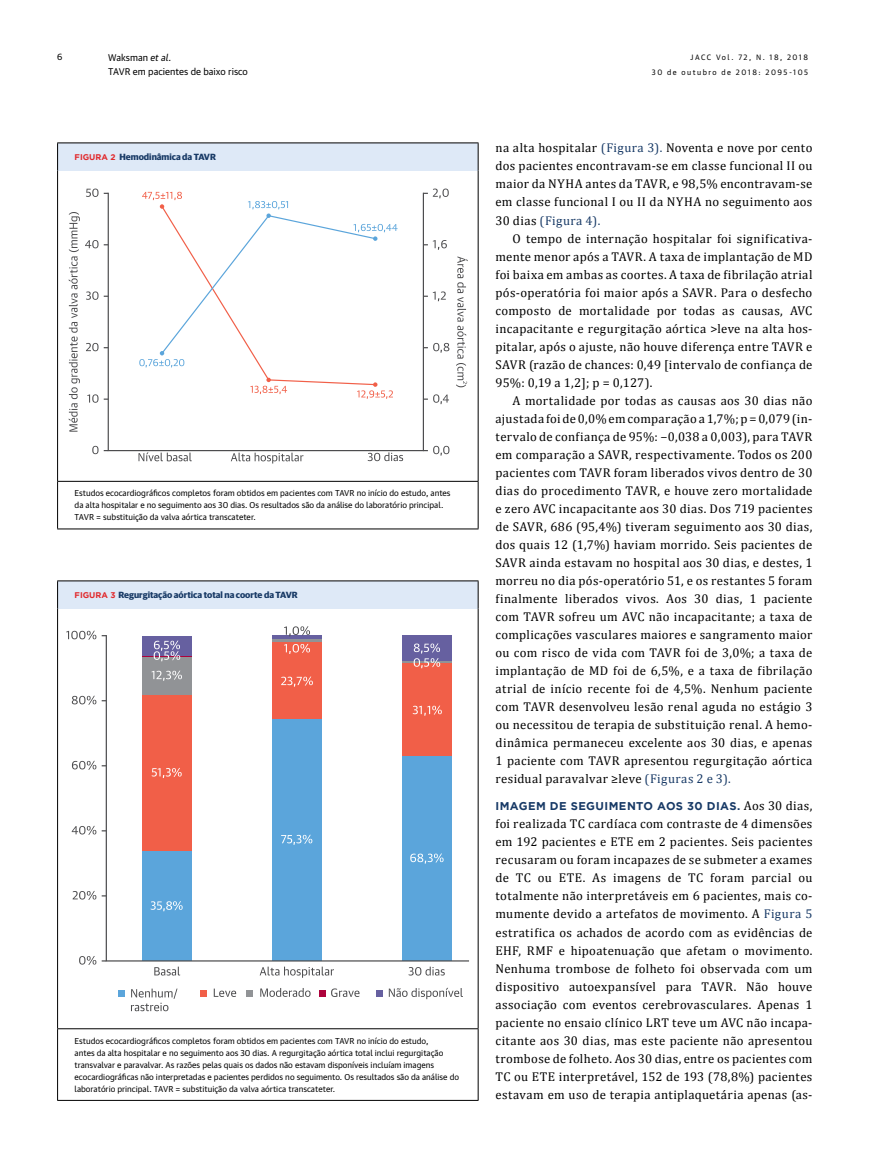
<style>
.page{position:relative;width:872px;height:1170px;background:#fff}
.page>*{position:absolute;margin:0;border:0;box-sizing:border-box;transform-origin:0 0}
.t1{font:12.75px/18px "Cambria";letter-spacing:.03em;color:#000;text-align:justify}
.t2{font:700 11.25px "Gotham";letter-spacing:.04em;color:#183a66}
.t3{font:9.45px/14.2px "Guardian Sans Text";color:#000}
.t4{font:700 9px "Guardian Sans";color:#183a66}
.t5{font:9px "Guardian Sans";color:#000}
.t6{font:8.25px/12px "Guardian Sans Text";color:#000}
.t7{font:7.5px/15px "Guardian Sans Text";letter-spacing:.2em;color:#000;text-align:right}
.s1{font-style:italic}
.s2{font-family:"Gotham";font-size:8.25px;color:#e12a2d}
.s3{color:#183a66}
.s4{font-family:"Cambria";font-weight:400;font-size:12.75px;color:#000}
</style>
<div class="page">
<div style="left:58px;top:143px;width:420px;height:27px;background:#dee9f7"></div>
<hr style="left:57px;top:170px;width:1px;height:311px;background:#000">
<hr style="left:478px;top:170px;width:1px;height:311px;background:#000">
<hr style="left:57px;top:142px;width:421px;height:1px;background:#000">
<svg style="left:57px;top:143px;width:1px;height:27px"></svg>
<svg style="left:478px;top:143px;width:1px;height:27px"></svg>
<hr style="left:57px;top:481px;width:421px;height:1px;background:#000">
<hr style="left:57px;top:481px;width:1px;height:47px;background:#000">
<hr style="left:478px;top:481px;width:1px;height:47px;background:#000">
<hr style="left:57px;top:528px;width:421px;height:1px;background:#000">
<div style="left:108px;top:193px;width:316px;height:258px;border:1px solid #4d4d4f"></div>
<svg style="left:92px;top:446px;width:6px;height:8px"></svg>
<svg style="left:86px;top:188px;width:12px;height:9px"></svg>
<svg style="left:423px;top:188px;width:26px;height:10px"></svg>
<svg style="left:423px;top:240px;width:24px;height:10px"></svg>
<svg style="left:423px;top:291px;width:23px;height:10px"></svg>
<svg style="left:423px;top:343px;width:26px;height:9px"></svg>
<svg style="left:423px;top:394px;width:26px;height:10px"></svg>
<svg style="left:423px;top:446px;width:26px;height:9px"></svg>
<svg style="left:139px;top:192px;width:258px;height:207px"></svg>
<svg style="left:231px;top:452px;width:72px;height:11px"></svg>
<svg style="left:138px;top:452px;width:54px;height:9px"></svg>
<svg style="left:69px;top:212px;width:29px;height:219px"></svg>
<svg style="left:456px;top:256px;width:12px;height:131px"></svg>
<svg style="left:368px;top:452px;width:35px;height:9px"></svg>
<div style="left:58px;top:581px;width:420px;height:27px;background:#dee9f7"></div>
<hr style="left:57px;top:608px;width:1px;height:420px;background:#000">
<hr style="left:478px;top:608px;width:1px;height:420px;background:#000">
<hr style="left:57px;top:580px;width:421px;height:1px;background:#000">
<svg style="left:57px;top:581px;width:1px;height:27px"></svg>
<svg style="left:478px;top:581px;width:1px;height:27px"></svg>
<hr style="left:57px;top:1028px;width:421px;height:1px;background:#000">
<hr style="left:57px;top:1029px;width:1px;height:70px;background:#000">
<hr style="left:478px;top:1029px;width:1px;height:70px;background:#000">
<hr style="left:57px;top:1099px;width:421px;height:1px;background:#000">
<svg style="left:105px;top:635px;width:364px;height:327px"></svg>
<div style="left:118px;top:990px;width:7px;height:7px;background:#5ba5db"></div>
<div style="left:200px;top:990px;width:7px;height:7px;background:#f15f48"></div>
<div style="left:246px;top:990px;width:7px;height:7px;background:#919396"></div>
<div style="left:318px;top:990px;width:7px;height:7px;background:#ad033c"></div>
<div style="left:376px;top:990px;width:7px;height:7px;background:#6660a0"></div>
<svg style="left:79px;top:956px;width:17px;height:8px"></svg>
<svg style="left:72px;top:825px;width:24px;height:9px"></svg>
<svg style="left:73px;top:890px;width:23px;height:9px"></svg>
<svg style="left:66px;top:630px;width:30px;height:9px"></svg>
<svg style="left:151px;top:901px;width:32px;height:10px"></svg>
<svg style="left:281px;top:834px;width:31px;height:10px"></svg>
<svg style="left:410px;top:853px;width:33px;height:10px"></svg>
<svg style="left:413px;top:705px;width:29px;height:10px"></svg>
<svg style="left:414px;top:643px;width:26px;height:25px"></svg>
<svg style="left:281px;top:676px;width:32px;height:10px"></svg>
<svg style="left:284px;top:643px;width:26px;height:11px"></svg>
<svg style="left:284px;top:626px;width:26px;height:10px"></svg>
<svg style="left:152px;top:767px;width:30px;height:11px"></svg>
<svg style="left:151px;top:670px;width:31px;height:10px"></svg>
<svg style="left:154px;top:640px;width:26px;height:21px"></svg>
<svg style="left:72px;top:695px;width:24px;height:9px"></svg>
<svg style="left:72px;top:760px;width:24px;height:9px"></svg>
<svg style="left:260px;top:966px;width:74px;height:11px"></svg>
<svg style="left:154px;top:966px;width:26px;height:9px"></svg>
<svg style="left:131px;top:988px;width:46px;height:23px"></svg>
<svg style="left:408px;top:966px;width:37px;height:9px"></svg>
<svg style="left:214px;top:988px;width:22px;height:8px"></svg>
<svg style="left:260px;top:988px;width:50px;height:8px"></svg>
<svg style="left:331px;top:988px;width:28px;height:8px"></svg>
<svg style="left:389px;top:987px;width:74px;height:12px"></svg>
<p class="t5" style="left:57px;top:50px;width:7px">6</p>
<p class="t3" style="left:108px;top:50px;width:141px">Waksman <span class="s1">et al.<br></span>TAVR em pacientes de baixo risco</p>
<p class="t4" style="left:75px;top:150px;width:143px"><span class="s2">FIGURA 2</span> Hemodinâmica da TAVR</p>
<p class="t6" style="left:75px;top:486px;width:377px">Estudos ecocardiográficos completos foram obtidos em pacientes com TAVR no início do estudo, antes da alta hospitalar e no seguimento aos 30 dias. Os resultados são da análise do laboratório principal.<br>TAVR = substituição da valva aórtica transcateter.</p>
<p class="t4" style="left:75px;top:588px;width:225px"><span class="s2">FIGURA 3</span> Regurgitação aórtica total na coorte da TAVR</p>
<p class="t6" style="left:75px;top:1033px;width:386px">Estudos ecocardiográficos completos foram obtidos em pacientes com TAVR no início do estudo,<br>antes da alta hospitalar e no seguimento aos 30 dias. A regurgitação aórtica total inclui regurgitação transvalvar e paravalvar. As razões pelas quais os dados não estavam disponíveis incluíam imagens ecocardiográficas não interpretadas e pacientes perdidos no seguimento. Os resultados são da análise do laboratório principal. TAVR = substituição da valva aórtica transcateter.</p>
<p class="t7" style="left:652px;top:49px;width:158px">JACC Vol. 72, N. 18, 2018<br>30 de outubro de 2018: 2095-105</p>
<p class="t1" style="left:495px;top:139px;width:318px">na alta hospitalar <span class="s3">(Figura 3).</span> Noventa e nove por cento dos pacientes encontravam-se em classe funcional II ou maior da NYHA antes da TAVR, e 98,5% encontravam-se em classe funcional I ou II da NYHA no seguimento aos 30 dias <span class="s3">(Figura 4).</span></p>
<p class="t1" style="left:495px;top:229px;width:318px;text-indent:17px">O tempo de internação hospitalar foi significativa&shy;mente menor após a TAVR. A taxa de implantação de MD foi baixa em ambas as coortes. A taxa de fibrilação atrial pós-operatória foi maior após a SAVR. Para o desfecho composto de mortalidade por todas as causas, AVC incapacitante e regurgitação aórtica &gt;leve na alta hos&shy;pitalar, após o ajuste, não houve diferença entre TAVR e SAVR (razão de chances: 0,49 [intervalo de confiança de 95%: 0,19 a 1,2]; p = 0,127).</p>
<p class="t1" style="left:495px;top:391px;width:318px;text-indent:17px">A mortalidade por todas as causas aos 30 dias não ajustada foi de 0,0% em comparação a 1,7%; p = 0,079 (in&shy;tervalo de confiança de 95%: −0,038 a 0,003), para TAVR em comparação a SAVR, respectivamente. Todos os 200 pacientes com TAVR foram liberados vivos dentro de 30 dias do procedimento TAVR, e houve zero mortalidade e zero AVC incapacitante aos 30 dias. Dos 719 pacientes de SAVR, 686 (95,4%) tiveram seguimento aos 30 dias, dos quais 12 (1,7%) haviam morrido. Seis pacientes de SAVR ainda estavam no hospital aos 30 dias, e destes, 1 morreu no dia pós-operatório 51, e os restantes 5 foram finalmente liberados vivos. Aos 30 dias, 1 paciente com TAVR sofreu um AVC não incapacitante; a taxa de complicações vasculares maiores e sangramento maior ou com risco de vida com TAVR foi de 3,0%; a taxa de implantação de MD foi de 6,5%, e a taxa de fibrilação atrial de início recente foi de 4,5%. Nenhum paciente com TAVR desenvolveu lesão renal aguda no estágio 3 ou necessitou de terapia de substituição renal. A hemo&shy;dinâmica permaneceu excelente aos 30 dias, e apenas 1 paciente com TAVR apresentou regurgitação aórtica residual paravalvar ≥leve <span class="s3">(Figuras 2 e 3).</span></p>
<p class="t2" style="left:495px;top:799px;width:14px">IMAG</p>
<p class="t2" style="left:528px;top:799px;width:109px">EM DE SEGUIMENTO</p>
<p class="t2" style="left:657px;top:799px;width:157px">AOS 30 DIAS. <span class="s4">Aos 30 dias,</span></p>
<p class="t1" style="left:495px;top:815px;width:318px">foi realizada TC cardíaca com contraste de 4 dimensões em 192 pacientes e ETE em 2 pacientes. Seis pacientes recusaram ou foram incapazes de se submeter a exames de TC ou ETE. As imagens de TC foram parcial ou totalmente não interpretáveis em 6 pacientes, mais co&shy;mumente devido a artefatos de movimento. A <span class="s3">Figura 5 </span>estratifica os achados de acordo com as evidências de EHF, RMF e hipoatenuação que afetam o movimento.<br>Nenhuma trombose de folheto foi observada com um dispositivo autoexpansível para TAVR. Não houve associação com eventos cerebrovasculares. Apenas 1 paciente no ensaio clínico LRT teve um AVC não incapa&shy;citante aos 30 dias, mas este paciente não apresentou trombose de folheto. Aos 30 dias, entre os pacientes com TC ou ETE interpretável, 152 de 193 (78,8%) pacientes estavam em uso de terapia antiplaquetária apenas (as-</p>
</div>
